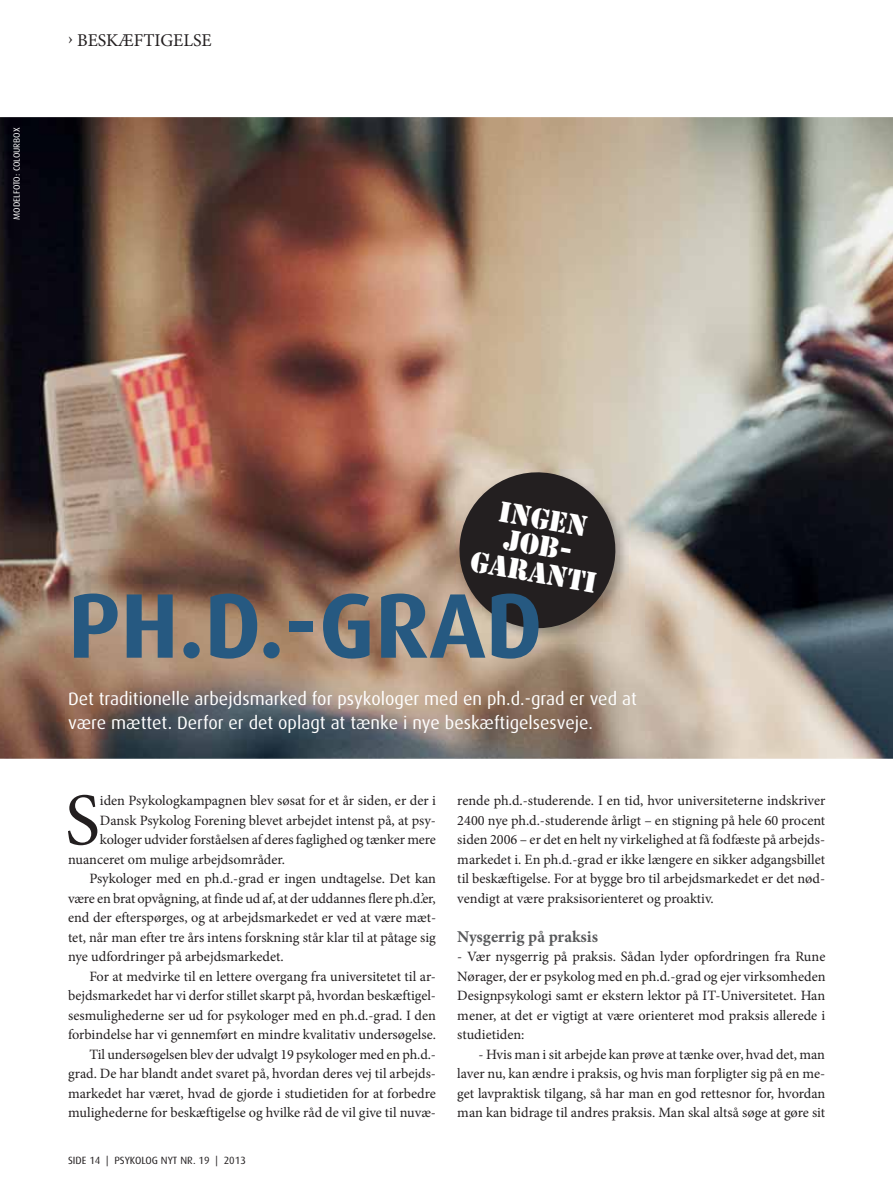
<style>
.page{position:relative;width:893px;height:1199px;background:#fff}
.page>*{position:absolute;margin:0;border:0;box-sizing:border-box;transform-origin:0 0}
.t1{font:700 91.95px "Dax";color:#265981}
.t2{font:74.25px "Minion Pro";color:#231f20}
.t3{font:27px/27px "Stencil Std";color:#fff;text-align:center}
.t4{font:18px/24px "Dax";color:#fff}
.t5{font:18px "Minion Pro";color:#231f20}
.t6{font:700 16.5px "Minion Pro";color:#58595b}
.t7{font:14.25px/19.5px "Minion Pro";color:#231f20;text-align:justify}
.t8{font:10.5px "Dax";color:#231f20}
.t9{font:9px "Dax";color:#fff}
</style>
<div class="page">
<img style="left:0;top:117px;width:892px;height:641px">
<img style="left:456px;top:469px;width:174px;height:174px">
<svg style="left:453px;top:466px;width:168px;height:168px;background:#574f4a"></svg>
<p class="t9" style="left:13px;top:220px;width:93px;rotate:-90deg">MODELFOTO: COLOURBOX</p>
<p class="t5" style="left:68px;top:33px;width:145px">› BESKÆFTIGELSE</p>
<h3 class="t3" style="left:482px;top:495px;width:129px;rotate:10deg">ingen job&shy;garanti</h3>
<h1 class="t1" style="left:68px;top:586px;width:476px">PH.D.-GRAD</h1>
<p class="t4" style="left:68px;top:687px;width:570px">Det traditionelle arbejdsmarked for psykologer med en ph.d.-grad er ved at være mættet. Derfor er det oplagt at tænke i nye beskæftigelsesveje.</p>
<h2 class="t2" style="left:65px;top:791px;width:37px">S</h2>
<p class="t7" style="left:100px;top:792px;width:338px">iden Psykologkampagnen blev søsat for et år siden, er der i</p>
<p class="t7" style="left:100px;top:811px;width:337px">Dansk Psykolog Forening blevet arbejdet intenst på, at psy-</p>
<p class="t7" style="left:100px;top:831px;width:337px">kologer udvider forståelsen af deres faglighed og tænker mere</p>
<p class="t7" style="left:68px;top:850px;width:219px">nuanceret om mulige arbejdsområder.</p>
<p class="t7" style="left:89px;top:870px;width:348px">Psykologer med en ph.d.-grad er ingen undtagelse. Det kan</p>
<p class="t7" style="left:68px;top:889px;width:369px">være en brat opvågning, at finde ud af, at der uddannes flere ph.d.’er,</p>
<p class="t7" style="left:68px;top:909px;width:369px">end der efterspørges, og at arbejdsmarkedet er ved at være mæt-</p>
<p class="t7" style="left:68px;top:928px;width:369px">tet, når man efter tre års intens forskning står klar til at påtage sig</p>
<p class="t7" style="left:68px;top:948px;width:217px">nye udfordringer på arbejdsmarkedet.</p>
<p class="t7" style="left:89px;top:967px;width:348px">For at medvirke til en lettere overgang fra universitetet til ar-</p>
<p class="t7" style="left:68px;top:987px;width:369px">bejdsmarkedet har vi derfor stillet skarpt på, hvordan beskæftigel-</p>
<p class="t7" style="left:68px;top:1006px;width:369px">sesmulighederne ser ud for psykologer med en ph.d.-grad. I den</p>
<p class="t7" style="left:68px;top:1026px;width:369px">forbindelse har vi gennemført en mindre kvalitativ undersøgelse.</p>
<p class="t7" style="left:89px;top:1045px;width:348px">Til undersøgelsen blev der udvalgt 19 psykologer med en ph.d.-</p>
<p class="t7" style="left:68px;top:1065px;width:369px">grad. De har blandt andet svaret på, hvordan deres vej til arbejds-</p>
<p class="t7" style="left:68px;top:1084px;width:369px">markedet har været, hvad de gjorde i studietiden for at forbedre</p>
<p class="t7" style="left:68px;top:1104px;width:369px">mulighederne for beskæftigelse og hvilke råd de vil give til nuvæ-</p>
<p class="t8" style="left:68px;top:1155px;width:179px">SIDE 14 | PSYKOLOG NYT NR. 19 | 2013</p>
<p class="t7" style="left:457px;top:792px;width:369px">rende ph.d.-studerende. I en tid, hvor universiteterne indskriver 2400 nye ph.d.-studerende årligt – en stigning på hele 60 procent siden 2006 – er det en helt ny virkelighed at få fodfæste på arbejds&shy;markedet i. En ph.d.-grad er ikke længere en sikker adgangsbillet til beskæftigelse. For at bygge bro til arbejdsmarkedet er det nød&shy;vendigt at være praksisorienteret og proaktiv.</p>
<p class="t6" style="left:457px;top:929px;width:142px">Nysgerrig på praksis</p>
<p class="t7" style="left:457px;top:948px;width:370px">- Vær nysgerrig på praksis. Sådan lyder opfordringen fra Rune Nørager, der er psykolog med en ph.d.-grad og ejer virksomheden Designpsykologi samt er ekstern lektor på IT-Universitetet. Han mener, at det er vigtigt at være orienteret mod praksis allerede i studietiden:</p>
<p class="t7" style="left:457px;top:1045px;width:369px;text-indent:21px">- Hvis man i sit arbejde kan prøve at tænke over, hvad det, man laver nu, kan ændre i praksis, og hvis man forpligter sig på en me&shy;get lavpraktisk tilgang, så har man en god rettesnor for, hvordan man kan bidrage til andres praksis. Man skal altså søge at gøre sit</p>
</div>
